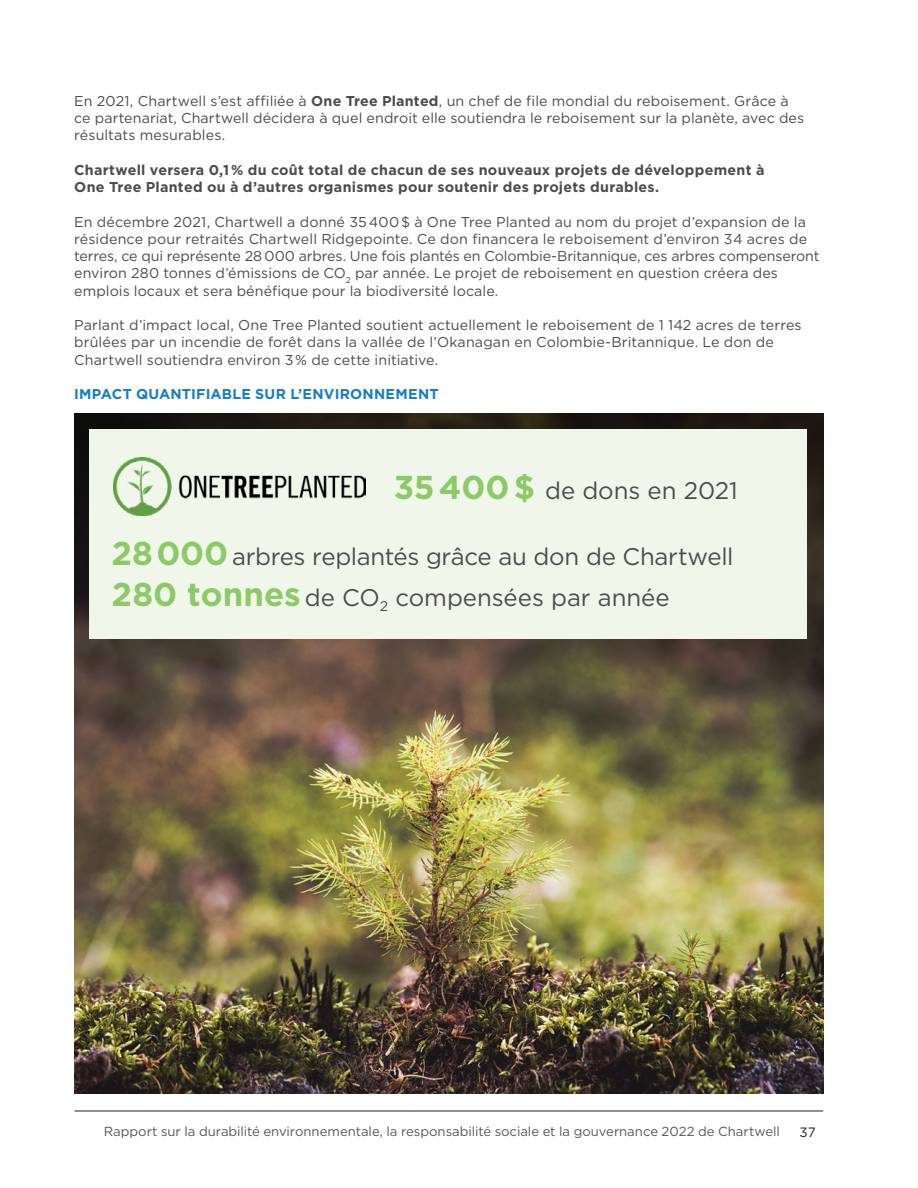
<style>
.page{position:relative;width:918px;height:1188px;background:#fff}
.page>*{position:absolute;margin:0;border:0;box-sizing:border-box;transform-origin:0 0}
.t1{font:24px/41.2px "Gotham HTF";letter-spacing:-.01em;color:#4b4c4d}
.t2{font:14.25px/17.2px "Gotham HTF";letter-spacing:.005em;color:#4b4c4d}
.t3{font:700 14.25px/17.2px "Gotham HTF";letter-spacing:.02em;color:#4b4c4d}
.t4{font:700 14.25px "Gotham HTF";letter-spacing:.015em;color:#167fc3}
.t5{font:13.5px "Gotham HTF";color:#231f20}
.t6{font:13.2px "Gotham HTF";letter-spacing:-.005em;color:#57585a}
.s1{font-weight:700}
.s2{font-weight:700;font-size:33px;color:#8ec967}
</style>
<div class="page">
<hr style="left:75px;top:1111px;width:748px;height:1px;background:#231f20">
<img style="left:75px;top:414px;width:748px;height:680px">
<div style="left:89px;top:429px;width:718px;height:210px;background:#f0f7ea"></div>
<img style="left:113px;top:458px;width:252px;height:58px">
<p class="t2" style="left:74px;top:92px;width:731px">En 2021, Chartwell s’est affiliée à <span class="s1">One Tree Planted</span>, un chef de file mondial du reboisement. Grâce à ce partenariat, Chartwell décidera à quel endroit elle soutiendra le reboisement sur la planète, avec des résultats mesurables.</p>
<p class="t3" style="left:74px;top:161px;width:692px">Chartwell versera 0,1% du coût total de chacun de ses nouveaux projets de développement à<br>One Tree Planted ou à d’autres organismes pour soutenir des projets durables.</p>
<p class="t2" style="left:74px;top:213px;width:747px">En décembre 2021, Chartwell a donné 35400$ à One Tree Planted au nom du projet d’expansion de la résidence pour retraités Chartwell Ridgepointe. Ce don financera le reboisement d’environ 34 acres de terres, ce qui représente 28 000 arbres. Une fois plantés en Colombie-Britannique, ces arbres compenseront environ 280 tonnes d’émissions de CO<sub>2</sub> par année. Le projet de reboisement en question créera des emplois locaux et sera bénéfique pour la biodiversité locale.</p>
<p class="t2" style="left:74px;top:316px;width:729px">Parlant d’impact local, One Tree Planted soutient actuellement le reboisement de 1 142 acres de terres brûlées par un incendie de forêt dans la vallée de l’Okanagan en Colombie-Britannique. Le don de<br>Chartwell soutiendra environ 3% de cette initiative.</p>
<p class="t4" style="left:74px;top:386px;width:366px">IMPACT QUANTIFIABLE SUR L’ENVIRONNEMENT</p>
<h1 class="t1" style="left:394px;top:469px;width:346px"><span class="s2">35400$</span> de dons en 2021</h1>
<h1 class="t1" style="left:112px;top:535px;width:623px"><span class="s2">28000</span> arbres replantés grâce au don de Chartwell<br><span class="s2">280 tonnes</span> de CO<sub>2</sub> compensées par année</h1>
<p class="t6" style="left:104px;top:1124px;width:678px">Rapport sur la durabilité environnementale, la responsabilité sociale et la gouvernance 2022 de Chartwell</p>
<p class="t5" style="left:800px;top:1124px;width:18px">37</p>
</div>
